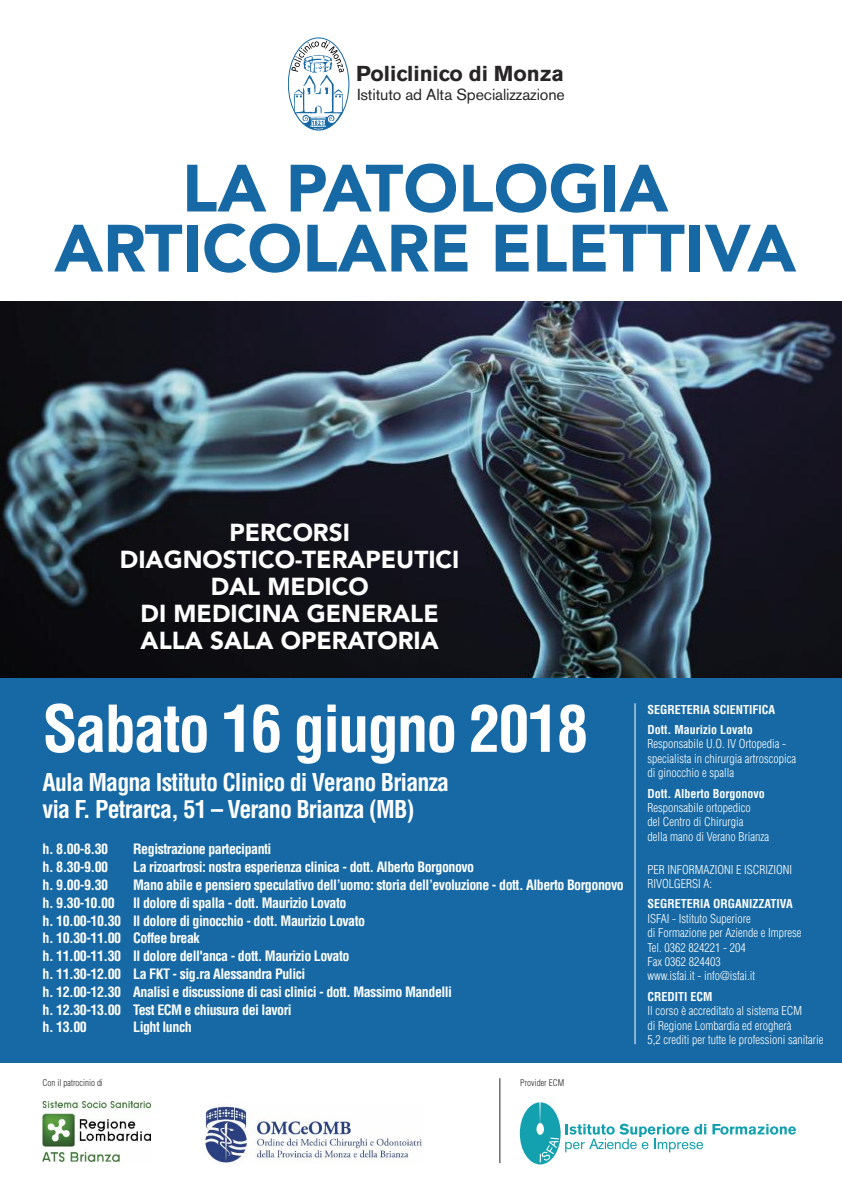
<style>
.page{position:relative;width:842px;height:1191px;background:#fff}
.page>*{position:absolute;margin:0;border:0;box-sizing:border-box;transform-origin:0 0}
.t1{font:900 66px/60px "Avenir";color:#1669a4;text-align:center}
.t2{font:700 condensed 63px "Helvetica";letter-spacing:-.035em;color:#fff}
.t3{font:900 24.4px/26.8px "Avenir";color:#fff;text-align:center}
.t4{font:700 condensed 24px/27.8px "Helvetica";letter-spacing:-.035em;color:#fff}
.t5{font:700 21.4px "Akzidenz Grotesk BE";color:#272526}
.t6{font:15.9px "Akzidenz Grotesk BE";letter-spacing:-.01em;color:#272526}
.t7{font:700 condensed 14px/17.8px "Helvetica";letter-spacing:-.035em;color:#fff}
.t8{font:300 condensed 12px/14.4px "Helvetica";color:#fff}
.t9{font:700 condensed 12px/20.4px "Helvetica";color:#fff}
.t10{font:300 condensed 9px "Helvetica";color:#272526}
</style>
<div class="page">
<div style="left:0;top:677px;width:842px;height:385px;background:#1669a4"></div>
<svg style="left:288px;top:38px;width:61px;height:92px"></svg>
<svg style="left:291px;top:41px;width:53px;height:89px"></svg>
<div style="left:520px;top:1102px;width:41px;height:62px;background:#13a1af;border-radius:50%"></div>
<div style="left:536px;top:1122px;width:8px;height:12px;background:#fff;border-radius:50%"></div>
<svg style="left:540px;top:1137px;width:19px;height:25px"></svg>
<svg style="left:565px;top:1123px;width:141px;height:29px"></svg>
<svg style="left:712px;top:1124px;width:84px;height:10px"></svg>
<svg style="left:539px;top:1102px;width:2px;height:22px"></svg>
<img style="left:0;top:301px;width:842px;height:376px">
<hr style="left:634px;top:703px;width:1px;height:341px;background:#fff">
<img style="left:43px;top:1102px;width:107px;height:59px">
<img style="left:205px;top:1105px;width:217px;height:59px">
<hr style="left:499px;top:1078px;width:1px;height:85px;background:#272526">
<h3 class="t5" style="left:356px;top:65px;width:209px">Policlinico di Monza</h3>
<p class="t6" style="left:357px;top:89px;width:209px">Istituto ad Alta Specializzazione</p>
<h1 class="t1" style="left:54px;top:157px;width:743px">LA PATOLOGIA<br>ARTICOLARE ELETTIVA</h1>
<h3 class="t3" style="left:120px;top:519px;width:341px">PERCORSI<br>DIAGNOSTICO-TERAPEUTICI<br>DAL MEDICO<br>DI MEDICINA GENERALE<br>ALLA SALA OPERATORIA</h3>
<h2 class="t2" style="left:43px;top:693px;width:547px">Sabato 16 giugno 2018</h2>
<h3 class="t4" style="left:43px;top:768px;width:408px">Aula Magna Istituto Clinico di Verano Brianza via F. Petrarca, 51 – Verano Brianza (MB)</h3>
<p class="t7" style="left:43px;top:840px;width:67px">h. 8.00-8.30</p>
<p class="t7" style="left:133px;top:840px;width:140px">Registrazione partecipanti</p>
<p class="t7" style="left:43px;top:858px;width:67px">h. 8.30-9.00</p>
<p class="t7" style="left:133px;top:858px;width:342px">La rizoartrosi: nostra esperienza clinica - dott. Alberto Borgonovo</p>
<p class="t7" style="left:43px;top:876px;width:67px">h. 9.00-9.30</p>
<p class="t7" style="left:133px;top:876px;width:492px">Mano abile e pensiero speculativo dell’uomo: storia dell’evoluzione - dott. Alberto Borgonovo</p>
<p class="t7" style="left:43px;top:894px;width:74px">h. 9.30-10.00</p>
<p class="t7" style="left:43px;top:894px;width:411px;text-indent:91px">Il dolore di spalla - dott. Maurizio Lovato<br>h. 10.00-10.30 Il dolore di ginocchio - dott. Maurizio Lovato<br>h. 10.30-11.00 Coffee break<br>h. 11.00-11.30 Il dolore dell'anca - dott. Maurizio Lovato<br>h. 11.30-12.00 La FKT - sig.ra Alessandra Pulici<br>h. 12.00-12.30 Analisi e discussione di casi clinici - dott. Massimo Mandelli h. 12.30-13.00 Test ECM e chiusura dei lavori<br>h. 13.00</p>
<p class="t7" style="left:133px;top:1018px;width:60px">Light lunch</p>
<p class="t10" style="left:43px;top:1077px;width:62px">Con il patrocinio di</p>
<p class="t10" style="left:520px;top:1077px;width:45px">Provider ECM</p>
<p class="t9" style="left:647px;top:699px;width:129px">SEGRETERIA SCIENTIFICA<br>Dott. Maurizio Lovato</p>
<p class="t8" style="left:647px;top:737px;width:150px">Responsabile U.O. IV Ortopedia - specialista in chirurgia artroscopica di ginocchio e spalla</p>
<p class="t9" style="left:647px;top:783px;width:119px">Dott. Alberto Borgonovo</p>
<p class="t8" style="left:647px;top:800px;width:123px">Responsabile ortopedico<br>del Centro di Chirurgia<br>della mano di Verano Brianza</p>
<p class="t8" style="left:647px;top:862px;width:146px">PER INFORMAZIONI E ISCRIZIONI<br>RIVOLGERSI A:</p>
<p class="t9" style="left:647px;top:894px;width:147px">SEGRETERIA ORGANIZZATIVA</p>
<p class="t8" style="left:647px;top:911px;width:155px">ISFAI - Istituto Superiore<br>di Formazione per Aziende e Imprese<br>Tel. 0362 824221 - 204<br>Fax 0362 824403<br>www.isfai.it - info@isfai.it</p>
<p class="t9" style="left:647px;top:986px;width:67px">CREDITI ECM</p>
<p class="t8" style="left:647px;top:1004px;width:177px">Il corso è accreditato al sistema ECM<br>di Regione Lombardia ed erogherà<br>5,2 crediti per tutte le professioni sanitarie</p>
</div>
